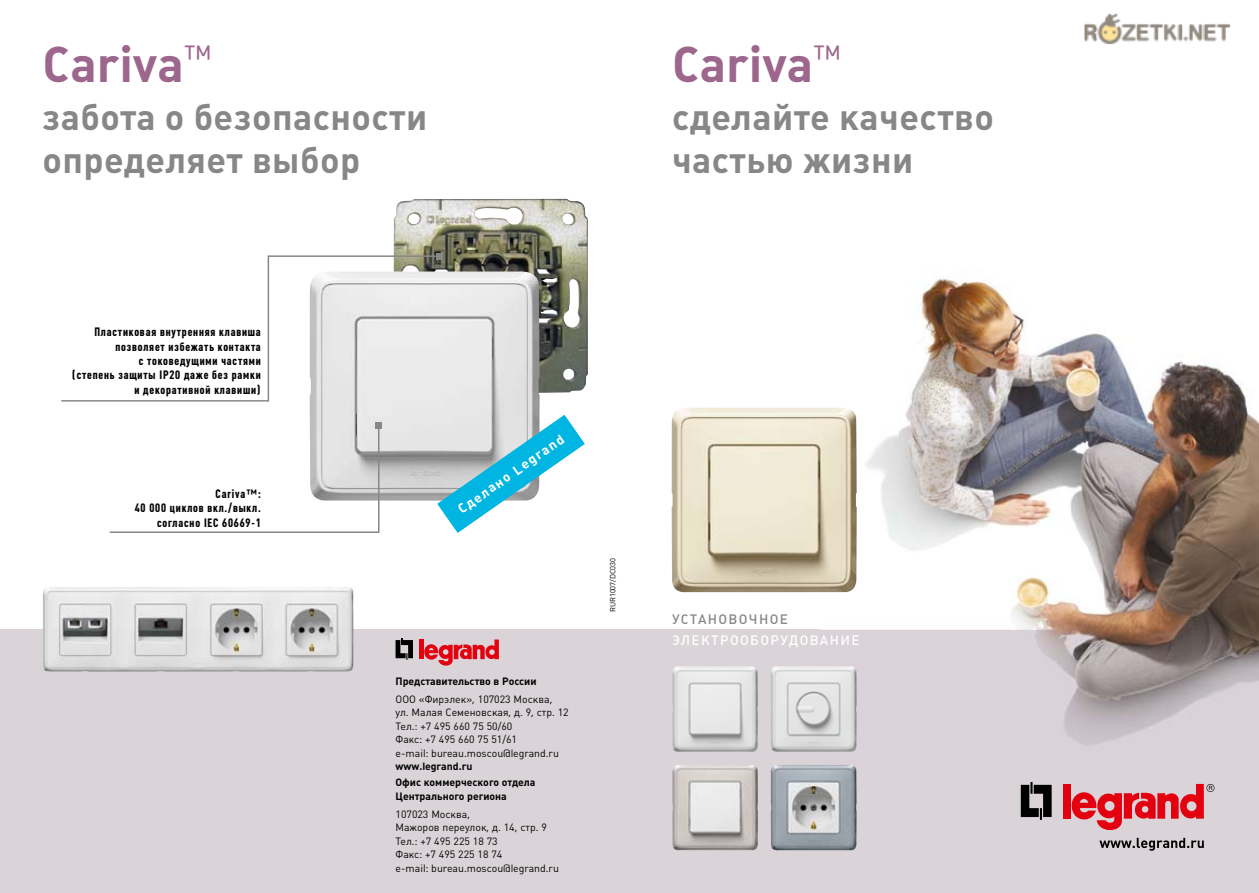
<style>
.page{position:relative;width:1259px;height:893px;background:#fff}
.page>*{position:absolute;margin:0;border:0;box-sizing:border-box;transform-origin:0 0}
.t1{font:700 49.5px "Plumb";color:#9d668c}
.t2{font:700 36px/43.2px "Plumb";letter-spacing:.01em;color:#878786}
.t3{font:500 13.5px "Plumb";letter-spacing:.1em;color:#fff}
.t4{font:700 13.5px "Plumb";color:#fff}
.t5{font:500 13.5px "Plumb";letter-spacing:.1em;color:#878786}
.t6{font:700 12px/14.4px "Plumb Condensed";letter-spacing:.07em;color:#000;text-align:right}
.t7{font:10.5px/13.5px "Plumb";color:#000}
.t8{font:700 10.5px/16.4px "Plumb";color:#000}
.t9{font:7.5px "Plumb";color:#000}
</style>
<div class="page">
<div style="left:0;top:629px;width:1259px;height:264px;background:#dad3d7"></div>
<img style="left:822px;top:277px;width:437px;height:470px">
<img style="left:671px;top:406px;width:186px;height:188px">
<img style="left:672px;top:765px;width:86px;height:86px">
<img style="left:770px;top:765px;width:87px;height:86px">
<img style="left:672px;top:666px;width:86px;height:86px">
<img style="left:771px;top:666px;width:85px;height:86px">
<img style="left:393px;top:207px;width:195px;height:186px">
<img style="left:309px;top:270px;width:231px;height:231px">
<svg style="left:437px;top:415px;width:148px;height:118px"></svg>
<svg style="left:61px;top:255px;width:379px;height:147px"></svg>
<svg style="left:436px;top:253px;width:6px;height:6px"></svg>
<svg style="left:109px;top:423px;width:273px;height:110px"></svg>
<img style="left:43px;top:587px;width:311px;height:85px">
<svg style="left:1020px;top:782px;width:31px;height:38px"></svg>
<div style="left:1062px;top:784px;width:8px;height:35px;background:#e3000f"></div>
<svg style="left:1071px;top:784px;width:143px;height:67px"></svg>
<svg style="left:395px;top:638px;width:18px;height:22px"></svg>
<hr style="left:419px;top:639px;width:4px;height:20px;background:#e3000f">
<svg style="left:424px;top:639px;width:75px;height:27px"></svg>
<img style="left:1084px;top:13px;width:147px;height:32px">
<h1 class="t1" style="left:43px;top:36px;width:170px">Cariva<sup>™</sup></h1>
<h2 class="t2" style="left:43px;top:95px;width:386px">забота о безопасности определяет выбор</h2>
<h1 class="t1" style="left:672px;top:36px;width:170px">Cariva<sup>™</sup></h1>
<h2 class="t2" style="left:672px;top:95px;width:323px">сделайте качество частью жизни</h2>
<p class="t6" style="left:72px;top:325px;width:190px">Пластиковая внутренняя клавиша позволяет избежать контакта<br>с токоведущими частями<br>(степень защиты IP20 даже без рамки и декоративной клавиши)</p>
<p class="t6" style="left:135px;top:486px;width:128px">Cariva™:<br>40 000 циклов вкл./выкл. согласно IEC 60669-1</p>
<p class="t4" style="left:455px;top:504px;width:128px;rotate:-35deg">Сделано Legrand</p>
<p class="t8" style="left:395px;top:673px;width:143px">Представительство в России</p>
<p class="t7" style="left:395px;top:692px;width:175px">ООО «Фирэлек», 107023 Москва,<br>ул. Малая Семеновская, д. 9, стр. 12<br>Тел.: +7 495 660 75 50/60<br>Факс: +7 495 660 75 51/61<br>e-mail: bureau.moscou@legrand.ru</p>
<p class="t8" style="left:395px;top:758px;width:141px">www.legrand.ru<br>Офис коммерческого отдела</p>
<p class="t8" style="left:395px;top:788px;width:113px">Центрального региона</p>
<p class="t7" style="left:395px;top:807px;width:165px">107023 Москва,<br>Мажоров переулок, д. 14, стр. 9<br>Тел.: +7 495 225 18 73<br>Факс: +7 495 225 18 74<br>e-mail: bureau.moscou@legrand.ru</p>
<p class="t9" style="left:608px;top:612px;width:56px;rotate:-90deg">RUR1007/DC030</p>
<p class="t5" style="left:672px;top:611px;width:117px">УСТАНОВОЧНОЕ</p>
<p class="t3" style="left:672px;top:632px;width:189px">ЭЛЕКТРООБОРУДОВАНИЕ</p>
</div>
